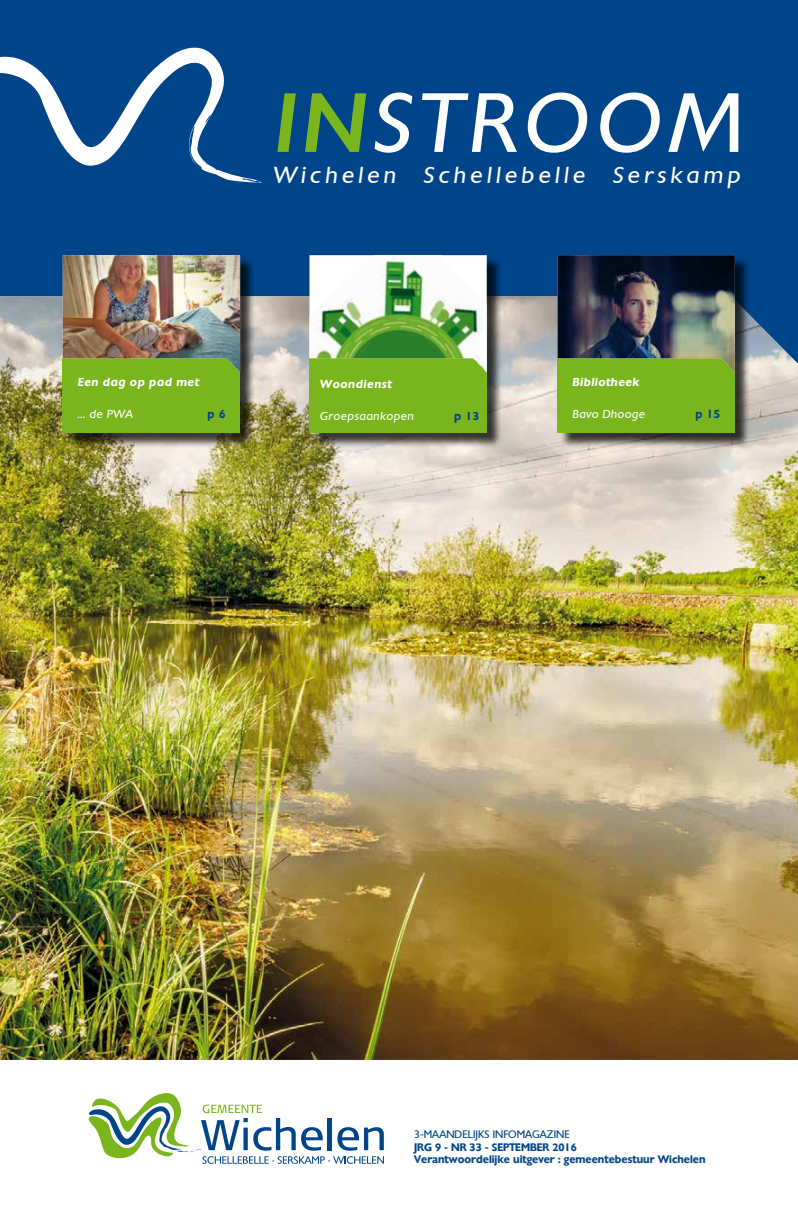
<style>
.page{position:relative;width:798px;height:1205px;background:#fff}
.page>*{position:absolute;margin:0;border:0;box-sizing:border-box;transform-origin:0 0}
.t1{font:italic 81.25px "Chantilly";letter-spacing:.08em;color:#fff}
.t2{font:italic 22.5px "Chantilly";letter-spacing:.17em;color:#fff}
.t3{font:italic 600 11.25px "Chantilly";letter-spacing:.05em;color:#fff}
.t4{font:italic 11.25px "Chantilly";letter-spacing:.03em;color:#fff}
.t5{font:600 11.25px "Chantilly";color:#004489}
.t6{font:600 10.62px/12.5px "Chantilly";color:#004489}
.t7{font:10.62px "Chantilly";color:#004489}
.s1{font-weight:500;color:#7ab51d}
</style>
<div class="page">
<div style="left:0;top:0;width:797px;height:388px;background:#004489"></div>
<svg style="left:0;top:47px;width:262px;height:136px"></svg>
<img style="left:0;top:296px;width:797px;height:764px">
<svg style="left:88px;top:1093px;width:296px;height:71px"></svg>
<div style="left:65px;top:257px;width:190px;height:191px;background:#000;opacity:.75"></div>
<div style="left:63px;top:358px;width:177px;height:74px;background:#7ab51d"></div>
<img style="left:63px;top:255px;width:177px;height:117px">
<div style="left:559px;top:257px;width:191px;height:191px;background:#000;opacity:.75"></div>
<div style="left:557px;top:358px;width:177px;height:74px;background:#7ab51d"></div>
<img style="left:557px;top:255px;width:177px;height:117px">
<div style="left:311px;top:257px;width:191px;height:191px;background:#000;opacity:.75"></div>
<div style="left:309px;top:358px;width:177px;height:74px;background:#7ab51d"></div>
<img style="left:309px;top:255px;width:177px;height:117px">
<h1 class="t1" style="left:272px;top:72px;width:469px"><span class="s1">IN</span>STROOM</h1>
<h2 class="t2" style="left:272px;top:161px;width:469px">Wichelen Schellebelle Serskamp</h2>
<p class="t3" style="left:77px;top:374px;width:123px">Een dag op pad met</p>
<p class="t4" style="left:77px;top:407px;width:57px">... de PWA</p>
<p class="t5" style="left:207px;top:406px;width:19px">p 6</p>
<p class="t3" style="left:319px;top:376px;width:73px">Woondienst</p>
<p class="t4" style="left:319px;top:409px;width:95px">Groepsaankopen</p>
<p class="t5" style="left:454px;top:408px;width:26px">p 13</p>
<p class="t3" style="left:572px;top:374px;width:68px">Bibliotheek</p>
<p class="t4" style="left:572px;top:407px;width:74px">Bavo Dhooge</p>
<p class="t5" style="left:695px;top:406px;width:26px">p 15</p>
<p class="t7" style="left:414px;top:1128px;width:157px">3-MAANDELIJKS INFOMAGAZINE</p>
<p class="t6" style="left:414px;top:1140px;width:293px">JRG 9 - NR 33 - SEPTEMBER 2016<br>Verantwoordelijke uitgever : gemeentebestuur Wichelen</p>
</div>
